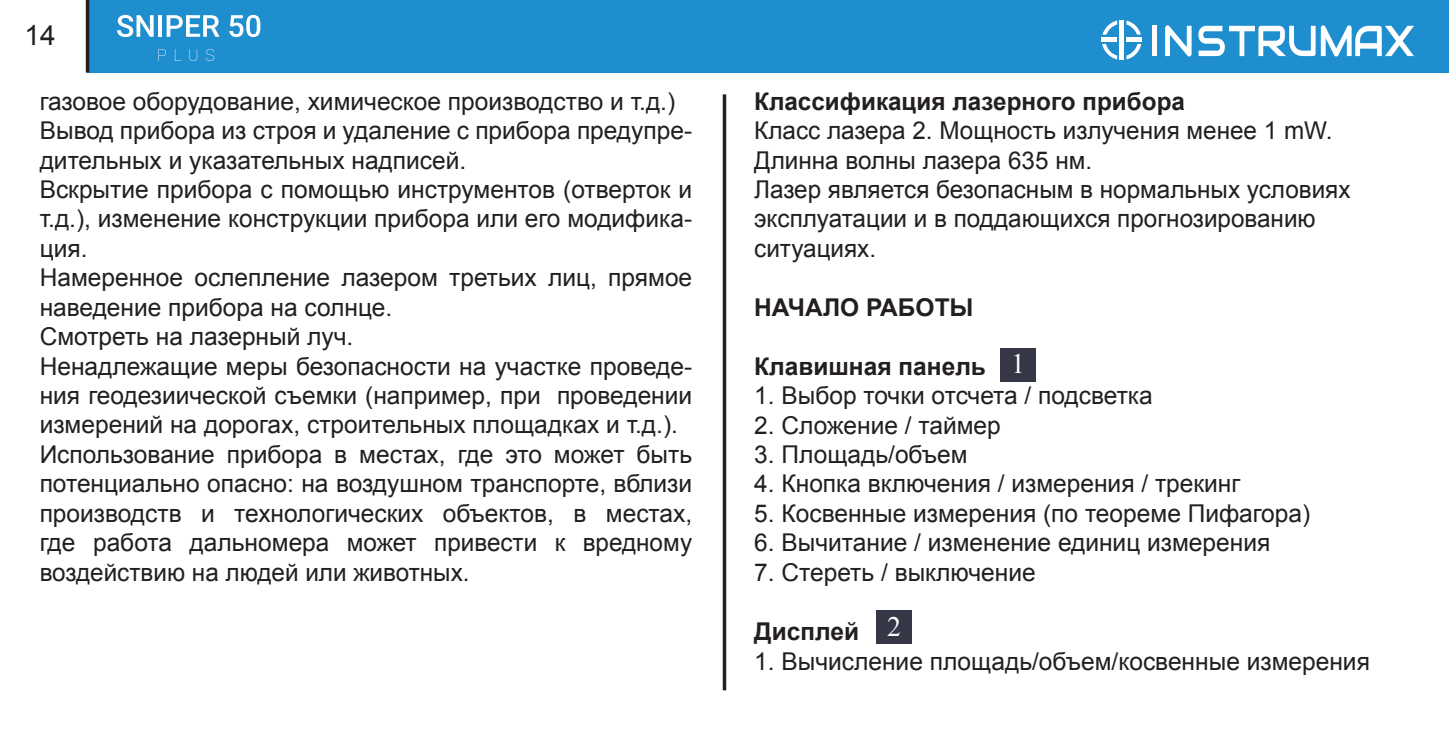
<style>
.page{position:relative;width:1449px;height:745px;background:#fff}
.page>*{position:absolute;margin:0;border:0;box-sizing:border-box;transform-origin:0 0}
.t1{font:28px "Arial";color:#231f20}
.t2{font:28px "Times New Roman";color:#fff}
.t3{font:24.5px/29.4px "Arial";color:#231f20}
.t4{font:700 24.5px "Arial";color:#231f20}
</style>
<div class="page">
<hr style="left:723px;top:94px;width:3px;height:596px;background:#231f20">
<div style="left:0;top:0;width:1449px;height:72px;background:#1e8ece"></div>
<div style="left:0;top:0;width:86px;height:79px;background:#fff"></div>
<div style="left:1152px;top:26px;width:5px;height:30px;background:#fff"></div>
<svg style="left:1165px;top:25px;width:26px;height:31px"></svg>
<svg style="left:1198px;top:25px;width:216px;height:31px"></svg>
<hr style="left:1119px;top:20px;width:4px;height:40px;background:#fff">
<svg style="left:1102px;top:21px;width:15px;height:14px"></svg>
<svg style="left:1126px;top:21px;width:15px;height:14px"></svg>
<svg style="left:1126px;top:44px;width:15px;height:15px"></svg>
<svg style="left:1102px;top:44px;width:15px;height:15px"></svg>
<hr style="left:1101px;top:37px;width:16px;height:4px;background:#fff">
<hr style="left:1126px;top:37px;width:15px;height:4px;background:#fff">
<hr style="left:86px;top:0;width:3px;height:72px;background:#231f20">
<svg style="left:117px;top:15px;width:37px;height:22px"></svg>
<hr style="left:158px;top:15px;width:4px;height:22px;background:#fff">
<svg style="left:167px;top:15px;width:52px;height:22px"></svg>
<svg style="left:229px;top:15px;width:31px;height:22px"></svg>
<svg style="left:159px;top:49px;width:7px;height:7px"></svg>
<svg style="left:175px;top:49px;width:6px;height:12px"></svg>
<svg style="left:189px;top:49px;width:8px;height:12px"></svg>
<svg style="left:206px;top:49px;width:8px;height:12px"></svg>
<div style="left:876px;top:609px;width:35px;height:34px;background:#353646"></div>
<div style="left:1000px;top:347px;width:36px;height:34px;background:#353646"></div>
<p class="t1" style="left:25px;top:17px;width:33px">14</p>
<p class="t3" style="left:40px;top:86px;width:637px">газовое оборудование, химическое производство и т.д.)</p>
<p class="t3" style="left:40px;top:116px;width:654px">Вывод прибора из строя и удаление с прибора предупре&shy;дительных и указательных надписей.</p>
<p class="t3" style="left:40px;top:175px;width:654px;text-align:justify">Вскрытие прибора с помощью инструментов (отверток и т.д.), изменение конструкции прибора или его модифика&shy;ция.</p>
<p class="t3" style="left:40px;top:263px;width:654px">Намеренное ослепление лазером третьих лиц, прямое наведение прибора на солнце.</p>
<p class="t3" style="left:40px;top:322px;width:315px">Смотреть на лазерный луч.</p>
<p class="t3" style="left:40px;top:351px;width:654px;text-align:justify">Ненадлежащие меры безопасности на участке проведе&shy;ния геодезиической съемки (например, при проведении измерений на дорогах, строительных площадках и т.д.).</p>
<p class="t3" style="left:40px;top:439px;width:654px;text-align:justify">Использование прибора в местах, где это может быть потенциально опасно: на воздушном транспорте, вблизи производств и технологических объектов, в местах, где работа дальномера может привести к вредному воздействию на людей или животных.</p>
<p class="t4" style="left:754px;top:85px;width:432px">Классификация лазерного прибора</p>
<p class="t3" style="left:754px;top:116px;width:580px">Класс лазера 2. Мощность излучения менее 1 mW.<br>Длинна волны лазера 635 нм.</p>
<p class="t3" style="left:754px;top:175px;width:598px">Лазер является безопасным в нормальных условиях эксплуатации и в поддающихся прогнозированию ситуациях.</p>
<p class="t4" style="left:754px;top:290px;width:221px">НАЧАЛО РАБОТЫ</p>
<p class="t2" style="left:1011px;top:344px;width:15px">1</p>
<p class="t4" style="left:754px;top:349px;width:233px">Клавишная панель</p>
<p class="t3" style="left:754px;top:381px;width:400px">1. Выбор точки отсчета / подсветка</p>
<p class="t3" style="left:754px;top:410px;width:248px">2. Сложение / таймер</p>
<p class="t3" style="left:754px;top:439px;width:215px">3. Площадь/объем</p>
<p class="t3" style="left:754px;top:469px;width:488px">4. Кнопка включения / измерения / трекинг</p>
<p class="t3" style="left:754px;top:498px;width:557px">5. Косвенные измерения (по теореме Пифагора)</p>
<p class="t3" style="left:754px;top:528px;width:517px">6. Вычитание / изменение единиц измерения</p>
<p class="t3" style="left:754px;top:557px;width:283px">7. Стереть / выключение</p>
<p class="t4" style="left:754px;top:615px;width:106px">Дисплей</p>
<p class="t3" style="left:754px;top:646px;width:617px">1. Вычисление площадь/объем/косвенные измерения</p>
<p class="t2" style="left:887px;top:607px;width:16px">2</p>
</div>
